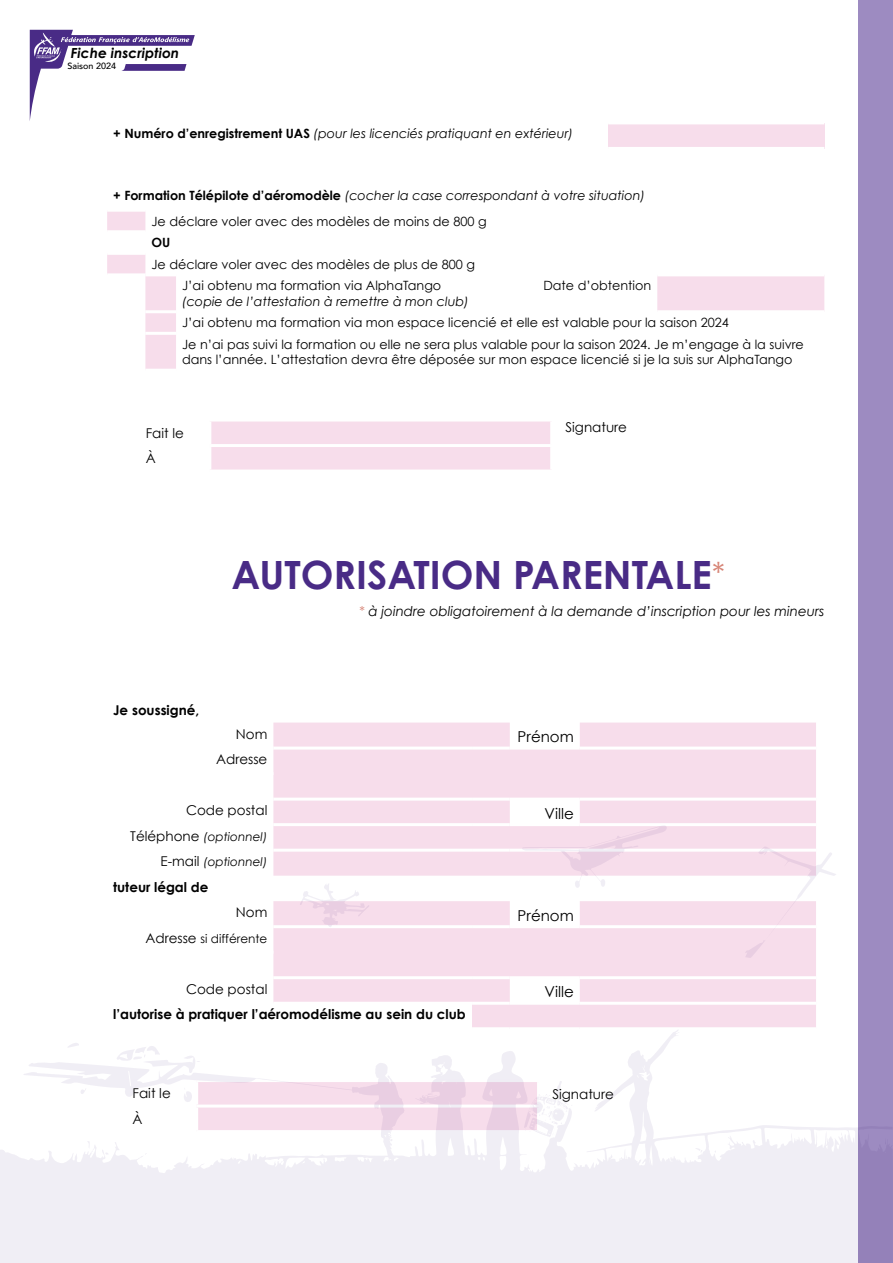
<style>
.page{position:relative;width:893px;height:1263px;background:#fff}
.page>*{position:absolute;margin:0;border:0;box-sizing:border-box;transform-origin:0 0}
.t1{font:700 39px "Century Gothic Pro";color:#492b86}
.t2{font:15px "Century Gothic";color:#000}
.t3{font:italic 700 13.95px "Century Gothic Pro";color:#000}
.t4{font:700 13.5px "Century Gothic";color:#000}
.t5{font:13.5px/25.5px "Century Gothic";color:#000}
.t6{font:italic 13.5px "Century Gothic";color:#000}
.t7{font:12.75px/21.6px "Century Gothic";color:#000;text-align:center}
.t8{font:italic 12.75px/25.5px "Century Gothic";color:#000}
.t9{font:700 12.75px "Century Gothic";color:#000}
.t10{font:italic 12px/25.5px "Century Gothic";color:#000;text-align:right}
.t11{font:12px "Century Gothic";color:#000}
.t12{font:500 9px "Avenir";color:#000}
.s1{font-weight:700;font-style:normal}
.s2{font-style:normal}
.s3{font-weight:400;font-size:31.5px;color:#d78577}
.s4{color:#d78577}
.s5{font-style:normal;font-size:13.5px}
.s6{font-size:13.5px}
</style>
<div class="page">
<div style="left:859px;top:0;width:34px;height:1263px;background:#9d8bc1"></div>
<svg style="left:273px;top:722px;width:543px;height:101px;background:#f7dfec"></svg>
<hr style="left:273px;top:746px;width:199px;height:3px;background:#fff">
<hr style="left:472px;top:746px;width:38px;height:3px;background:#fff">
<hr style="left:510px;top:746px;width:70px;height:3px;background:#fff">
<hr style="left:580px;top:746px;width:236px;height:3px;background:#fff">
<hr style="left:273px;top:798px;width:199px;height:3px;background:#fff">
<hr style="left:472px;top:798px;width:38px;height:3px;background:#fff">
<hr style="left:510px;top:798px;width:70px;height:3px;background:#fff">
<hr style="left:580px;top:798px;width:236px;height:3px;background:#fff">
<div style="left:211px;top:421px;width:339px;height:48px;background:#f7ddeb"></div>
<hr style="left:210px;top:444px;width:343px;height:3px;background:#fff">
<svg style="left:107px;top:212px;width:717px;height:157px"></svg>
<hr style="left:107px;top:230px;width:38px;height:3px;background:#fff">
<hr style="left:145px;top:230px;width:31px;height:3px;background:#fff">
<hr style="left:176px;top:230px;width:322px;height:3px;background:#fff">
<hr style="left:498px;top:230px;width:159px;height:3px;background:#fff">
<hr style="left:657px;top:230px;width:167px;height:3px;background:#fff">
<hr style="left:107px;top:252px;width:38px;height:3px;background:#fff">
<hr style="left:145px;top:252px;width:31px;height:3px;background:#fff">
<hr style="left:176px;top:252px;width:322px;height:3px;background:#fff">
<hr style="left:498px;top:252px;width:159px;height:3px;background:#fff">
<hr style="left:657px;top:252px;width:167px;height:3px;background:#fff">
<hr style="left:107px;top:273px;width:38px;height:3px;background:#fff">
<hr style="left:145px;top:273px;width:31px;height:3px;background:#fff">
<hr style="left:176px;top:273px;width:322px;height:3px;background:#fff">
<hr style="left:498px;top:273px;width:159px;height:3px;background:#fff">
<hr style="left:657px;top:273px;width:167px;height:3px;background:#fff">
<hr style="left:107px;top:310px;width:38px;height:3px;background:#fff">
<hr style="left:145px;top:310px;width:31px;height:3px;background:#fff">
<hr style="left:176px;top:310px;width:322px;height:3px;background:#fff">
<hr style="left:498px;top:310px;width:159px;height:3px;background:#fff">
<hr style="left:657px;top:310px;width:167px;height:3px;background:#fff">
<hr style="left:107px;top:332px;width:38px;height:3px;background:#fff">
<hr style="left:145px;top:332px;width:31px;height:3px;background:#fff">
<hr style="left:176px;top:332px;width:322px;height:3px;background:#fff">
<hr style="left:498px;top:332px;width:159px;height:3px;background:#fff">
<hr style="left:657px;top:332px;width:167px;height:3px;background:#fff">
<div style="left:608px;top:123px;width:216px;height:25px;background:#f7ddeb"></div>
<hr style="left:608px;top:121px;width:216px;height:3px;background:#fff">
<hr style="left:608px;top:147px;width:216px;height:3px;background:#fff">
<svg style="left:30px;top:30px;width:165px;height:89px"></svg>
<svg style="left:0;top:825px;width:859px;height:438px"></svg>
<p class="t3" style="left:71px;top:44px;width:110px">Fiche inscription</p>
<p class="t12" style="left:67px;top:58px;width:50px">Saison 2024</p>
<p class="t8" style="left:113px;top:121px;width:462px"><span class="s1">+ Numéro d’enregistrement UAS</span> (pour les licenciés pratiquant en extérieur)</p>
<p class="t8" style="left:151px;top:183px;width:495px;text-indent:-38px"><span class="s1">+ Formation Télépilote d’aéromodèle</span> (cocher la case correspondant à votre situation)<br><span class="s2">Je déclare voler avec des modèles de moins de 800 g</span></p>
<p class="t9" style="left:151px;top:235px;width:20px">OU</p>
<p class="t7" style="left:151px;top:253px;width:325px">Je déclare voler avec des modèles de plus de 800 g<br>J’ai obtenu ma formation via AlphaTango</p>
<p class="t8" style="left:182px;top:288px;width:288px">(copie de l’attestation à remettre à mon club)</p>
<p class="t7" style="left:543px;top:275px;width:109px">Date d’obtention</p>
<p class="t7" style="left:182px;top:312px;width:623px;text-align:left">J’ai obtenu ma formation via mon espace licencié et elle est valable pour la saison 2024<br>Je n’ai pas suivi la formation ou elle ne sera plus valable pour la saison 2024. Je m’engage à la suivre</p>
<p class="t7" style="left:182px;top:349px;width:612px">dans l’année. L’attestation devra être déposée sur mon espace licencié si je la suis sur AlphaTango</p>
<p class="t5" style="left:146px;top:420px;width:40px">Fait le<br>À</p>
<p class="t5" style="left:566px;top:414px;width:63px">Signature</p>
<h1 class="t1" style="left:232px;top:551px;width:495px">AUTORISATION PARENTALE<span class="s3">*</span></h1>
<p class="t6" style="left:359px;top:603px;width:467px"><span class="s4">*</span> à joindre obligatoirement à la demande d’inscription pour les mineurs</p>
<p class="t4" style="left:113px;top:701px;width:88px">Je soussigné,</p>
<p class="t5" style="left:236px;top:721px;width:33px">Nom</p>
<p class="t2" style="left:518px;top:727px;width:58px">Prénom</p>
<p class="t5" style="left:216px;top:746px;width:53px">Adresse</p>
<p class="t5" style="left:186px;top:797px;width:83px">Code postal</p>
<p class="t2" style="left:544px;top:804px;width:31px">Ville</p>
<p class="t10" style="left:130px;top:823px;width:139px"><span class="s5">Téléphone</span> (optionnel)<br><span class="s5">E-mail</span> (optionnel)</p>
<p class="t4" style="left:113px;top:878px;width:97px">tuteur légal de</p>
<p class="t5" style="left:236px;top:899px;width:33px">Nom</p>
<p class="t2" style="left:518px;top:906px;width:58px">Prénom</p>
<p class="t11" style="left:145px;top:931px;width:123px"><span class="s6">Adresse</span> si différente</p>
<p class="t5" style="left:186px;top:976px;width:83px">Code postal</p>
<p class="t2" style="left:544px;top:983px;width:31px">Ville</p>
<p class="t4" style="left:113px;top:1006px;width:354px">l’autorise à pratiquer l’aéromodélisme au sein du club</p>
<p class="t5" style="left:133px;top:1080px;width:40px">Fait le</p>
<p class="t5" style="left:552px;top:1081px;width:63px">Signature</p>
<p class="t5" style="left:133px;top:1106px;width:11px">À</p>
</div>
